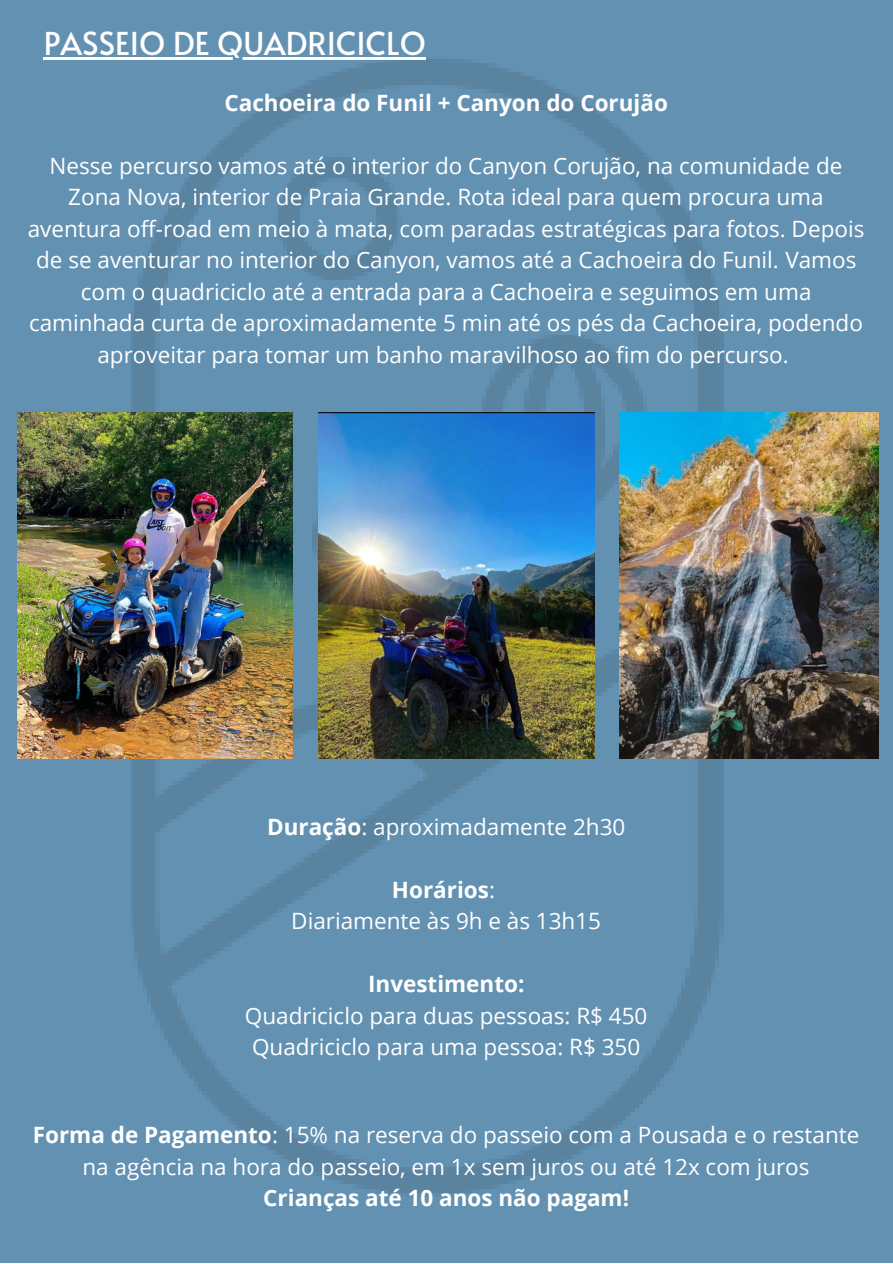
<style>
.page{position:relative;width:893px;height:1264px;background:#fff}
.page>*{position:absolute;margin:0;border:0;box-sizing:border-box;transform-origin:0 0}
.t1{font:31.5px "Alata";color:#fff}
.t2{font:22.5px/31.5px "Open Sans";color:#fff;text-align:center}
.t3{font:700 22.5px "Open Sans";color:#fff}
.s1{font-weight:700}
</style>
<div class="page">
<div style="left:0;top:0;width:892px;height:1262px;background:#6391b2"></div>
<img style="left:131px;top:57px;width:631px;height:1136px">
<img style="left:17px;top:413px;width:276px;height:345px">
<img style="left:318px;top:413px;width:276px;height:345px">
<img style="left:619px;top:413px;width:259px;height:345px">
<hr style="left:44px;top:58px;width:382px;height:2px;background:#fff">
<h1 class="t1" style="left:44px;top:21px;width:383px">PASSEIO DE QUADRICICLO</h1>
<p class="t3" style="left:224px;top:87px;width:445px">Cachoeira do Funil + Canyon do Corujão</p>
<p class="t2" style="left:28px;top:149px;width:838px">Nesse percurso vamos até o interior do Canyon Corujão, na comunidade de Zona Nova, interior de Praia Grande. Rota ideal para quem procura uma aventura off-road em meio à mata, com paradas estratégicas para fotos. Depois de se aventurar no interior do Canyon, vamos até a Cachoeira do Funil. Vamos com o quadriciclo até a entrada para a Cachoeira e seguimos em uma caminhada curta de aproximadamente 5 min até os pés da Cachoeira, podendo aproveitar para tomar um banho maravilhoso ao fim do percurso.</p>
<p class="t2" style="left:267px;top:810px;width:360px"><span class="s1">Duração</span>: aproximadamente 2h30</p>
<p class="t2" style="left:291px;top:873px;width:311px"><span class="s1">Horários</span>:<br>Diariamente às 9h e às 13h15</p>
<p class="t3" style="left:368px;top:968px;width:158px">Investimento:</p>
<p class="t2" style="left:245px;top:999px;width:404px">Quadriciclo para duas pessoas: R$ 450<br>Quadriciclo para uma pessoa: R$ 350</p>
<p class="t2" style="left:33px;top:1118px;width:828px"><span class="s1">Forma de Pagamento</span>: 15% na reserva do passeio com a Pousada e o restante na agência na hora do passeio, em 1x sem juros ou até 12x com juros</p>
<p class="t3" style="left:263px;top:1181px;width:367px">Crianças até 10 anos não pagam!</p>
</div>
